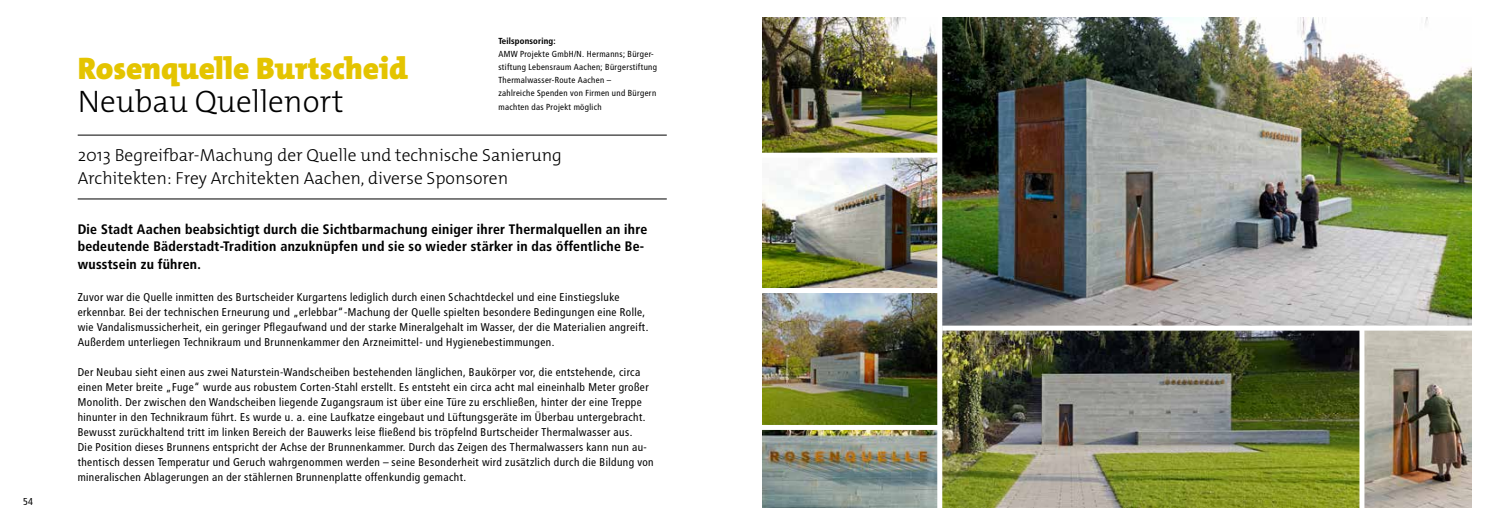
<style>
.page{position:relative;width:1489px;height:525px;background:#fff}
.page>*{position:absolute;margin:0;border:0;box-sizing:border-box;transform-origin:0 0}
.t1{font:900 31.25px "The Mix Os F";color:#e4c400}
.t2{font:300 31.25px "The Mix Os F";color:#000}
.t3{font:300 17.5px/22.5px "The Mix Os F";color:#000}
.t4{font:700 13.75px/17.5px "Transit";color:#000}
.t5{font:11.25px/15px "Transit";color:#000}
.t6{font:10px "Transit";color:#000}
.t7{font:8.75px/13.1px "Transit";color:#000}
.t8{font:700 8.75px "Transit";color:#000}
</style>
<div class="page">
<img style="left:942px;top:18px;width:528px;height:307px">
<img style="left:762px;top:18px;width:175px;height:135px">
<img style="left:762px;top:158px;width:175px;height:130px">
<img style="left:762px;top:293px;width:175px;height:131px">
<img style="left:762px;top:429px;width:175px;height:78px">
<img style="left:942px;top:330px;width:528px;height:177px">
<hr style="left:78px;top:135px;width:588px;height:1px;background:#000">
<hr style="left:78px;top:198px;width:588px;height:1px;background:#000">
<div style="left:1359px;top:329px;width:5px;height:195px;background:#fff"></div>
<p class="t6" style="left:23px;top:495px;width:12px">54</p>
<h1 class="t1" style="left:78px;top:48px;width:332px">Rosenquelle Burtscheid</h1>
<h1 class="t2" style="left:78px;top:81px;width:267px">Neubau Quellenort</h1>
<p class="t8" style="left:498px;top:36px;width:59px">Teilsponsoring:</p>
<p class="t7" style="left:498px;top:47px;width:160px">AMW Projekte GmbH/N. Hermanns; Bürger&shy;stiftung Lebensraum Aachen; Bürgerstiftung Thermalwasser-Route Aachen –<br>zahlreiche Spenden von Firmen und Bürgern machten das Projekt möglich</p>
<h2 class="t3" style="left:78px;top:144px;width:486px">2013 Begreifbar-Machung der Quelle und technische Sanierung<br>Architekten: Frey Architekten Aachen, diverse Sponsoren</h2>
<p class="t4" style="left:78px;top:220px;width:571px">Die Stadt Aachen beabsichtigt durch die Sichtbarmachung einiger ihrer Thermalquellen an ihre bedeutende Bäderstadt-Tradition anzuknüpfen und sie so wieder stärker in das öffentliche Be&shy;wusstsein zu führen.</p>
<p class="t5" style="left:78px;top:289px;width:572px">Zuvor war die Quelle inmitten des Burtscheider Kurgartens lediglich durch einen Schachtdeckel und eine Einstiegsluke erkennbar. Bei der technischen Erneurung und „erlebbar“-Machung der Quelle spielten besondere Bedingungen eine Rolle, wie Vandalismussicherheit, ein geringer Pflegaufwand und der starke Mineralgehalt im Wasser, der die Materialien angreift.<br>Außerdem unterliegen Technikraum und Brunnenkammer den Arzneimittel- und Hygienebestimmungen.</p>
<p class="t5" style="left:78px;top:364px;width:578px">Der Neubau sieht einen aus zwei Naturstein-Wandscheiben bestehenden länglichen, Baukörper vor, die entstehende, circa einen Meter breite „Fuge“ wurde aus robustem Corten-Stahl erstellt. Es entsteht ein circa acht mal eineinhalb Meter großer Monolith. Der zwischen den Wandscheiben liegende Zugangsraum ist über eine Türe zu erschließen, hinter der eine Treppe hinunter in den Technikraum führt. Es wurde u. a. eine Laufkatze eingebaut und Lüftungsgeräte im Überbau untergebracht.<br>Bewusst zurückhaltend tritt im linken Bereich der Bauwerks leise fließend bis tröpfelnd Burtscheider Thermalwasser aus.<br>Die Position dieses Brunnens entspricht der Achse der Brunnenkammer. Durch das Zeigen des Thermalwassers kann nun au&shy;thentisch dessen Temperatur und Geruch wahrgenommen werden – seine Besonderheit wird zusätzlich durch die Bildung von mineralischen Ablagerungen an der stählernen Brunnenplatte offenkundig gemacht.</p>
</div>
